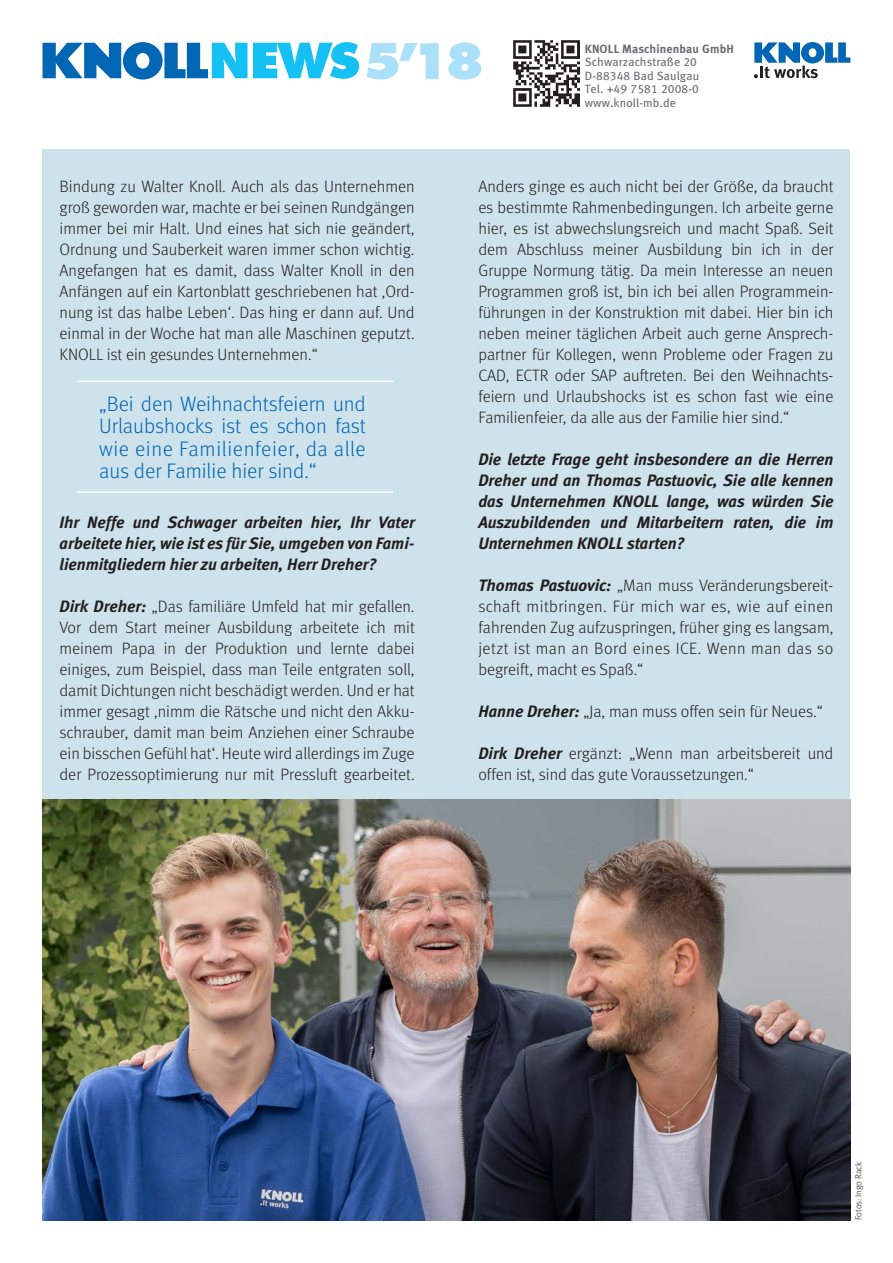
<style>
.page{position:relative;width:893px;height:1263px;background:#fff}
.page>*{position:absolute;margin:0;border:0;box-sizing:border-box;transform-origin:0 0}
.t1{font:800 47.7px "Futura";color:#aae0f9}
.t2{font:21px/22.5px "Meta Light LF";letter-spacing:.02em;color:#0166b3;text-align:justify}
.t3{font:16.5px/21px "Meta Light LF";color:#231f20;text-align:justify}
.t4{font:italic 16.5px/21px "Meta Bold LF";color:#231f20;text-align:justify}
.t5{font:12px/13.5px "Meta Book LF";letter-spacing:.01em;color:#6c6d70}
.t6{font:12px "Meta Bold LF";letter-spacing:.01em;color:#6c6d70}
.t7{font:9px "Meta Light LF";letter-spacing:-.005em;color:#231f20}
.s1{font-family:"Meta Bold LF";font-style:italic}
</style>
<div class="page">
<div style="left:43px;top:149px;width:807px;height:1071px;background:#cee2ec"></div>
<img style="left:42px;top:799px;width:808px;height:421px">
<hr style="left:77px;top:381px;width:316px;height:1px;background:#fff">
<hr style="left:77px;top:491px;width:316px;height:2px;background:#fff">
<svg style="left:754px;top:42px;width:96px;height:36px"></svg>
<img style="left:514px;top:41px;width:65px;height:65px">
<svg style="left:253px;top:42px;width:106px;height:37px"></svg>
<svg style="left:43px;top:42px;width:204px;height:38px"></svg>
<h1 class="t1" style="left:362px;top:31px;width:124px">5’18</h1>
<p class="t6" style="left:585px;top:41px;width:151px">KNOLL Maschinenbau GmbH</p>
<p class="t5" style="left:585px;top:55px;width:116px">Schwarzachstraße 20<br>D-88348 Bad Saulgau<br>Tel. +49 7581 2008-0 www.knoll-mb.de</p>
<p class="t3" style="left:60px;top:176px;width:357px">Bindung zu Walter Knoll. Auch als das Unternehmen groß geworden war, machte er bei seinen Rundgängen immer bei mir Halt. Und eines hat sich nie geändert, Ordnung und Sauberkeit waren immer schon wichtig.<br>Angefangen hat es damit, dass Walter Knoll in den Anfängen auf ein Kartonblatt geschriebenen hat ‚Ord&shy;nung ist das halbe Leben‘. Das hing er dann auf. Und einmal in der Woche hat man alle Maschinen geputzt.<br>KNOLL ist ein gesundes Unternehmen.“</p>
<p class="t2" style="left:99px;top:392px;width:268px">„Bei den Weihnachtsfeiern und Urlaubshocks ist es schon fast wie eine Familienfeier, da alle aus der Familie hier sind.“</p>
<p class="t4" style="left:60px;top:512px;width:357px">Ihr Neffe und Schwager arbeiten hier, Ihr Vater arbeitete hier, wie ist es für Sie, umgeben von Fami&shy;lienmitgliedern hier zu arbeiten, Herr Dreher?</p>
<p class="t3" style="left:60px;top:596px;width:357px"><span class="s1">Dirk Dreher:</span> „Das familiäre Umfeld hat mir gefallen.<br>Vor dem Start meiner Ausbildung arbeitete ich mit meinem Papa in der Produktion und lernte dabei einiges, zum Beispiel, dass man Teile entgraten soll, damit Dichtungen nicht beschädigt werden. Und er hat immer gesagt ‚nimm die Rätsche und nicht den Akku&shy;schrauber, damit man beim Anziehen einer Schraube ein bisschen Gefühl hat‘. Heute wird allerdings im Zuge der Prozessoptimierung nur mit Pressluft gearbeitet.</p>
<p class="t3" style="left:478px;top:176px;width:357px">Anders ginge es auch nicht bei der Größe, da braucht es bestimmte Rahmenbedingungen. Ich arbeite gerne hier, es ist abwechslungsreich und macht Spaß. Seit dem Abschluss meiner Ausbildung bin ich in der Gruppe Normung tätig. Da mein Interesse an neuen Programmen groß ist, bin ich bei allen Programmein&shy;führungen in der Konstruktion mit dabei. Hier bin ich neben meiner täglichen Arbeit auch gerne Ansprech&shy;partner für Kollegen, wenn Probleme oder Fragen zu CAD, ECTR oder SAP auftreten. Bei den Weihnachts&shy;feiern und Urlaubshocks ist es schon fast wie eine Familienfeier, da alle aus der Familie hier sind.“</p>
<p class="t4" style="left:478px;top:449px;width:357px">Die letzte Frage geht insbesondere an die Herren Dreher und an Thomas Pastuovic, Sie alle kennen das Unternehmen KNOLL lange, was würden Sie Auszubildenden und Mitarbeitern raten, die im Unternehmen KNOLL starten?</p>
<p class="t3" style="left:478px;top:575px;width:357px"><span class="s1">Thomas Pastuovic:</span> „Man muss Veränderungsbereit&shy;schaft mitbringen. Für mich war es, wie auf einen fahrenden Zug aufzuspringen, früher ging es langsam, jetzt ist man an Bord eines ICE. Wenn man das so begreift, macht es Spaß.“</p>
<p class="t3" style="left:478px;top:701px;width:346px"><span class="s1">Hanne Dreher:</span> „Ja, man muss offen sein für Neues.“</p>
<p class="t3" style="left:478px;top:743px;width:357px"><span class="s1">Dirk Dreher</span> ergänzt: „Wenn man arbeitsbereit und offen ist, sind das gute Voraussetzungen.“</p>
<p class="t7" style="left:853px;top:1220px;width:60px;rotate:-90deg">Fotos: Ingo Rack</p>
</div>
